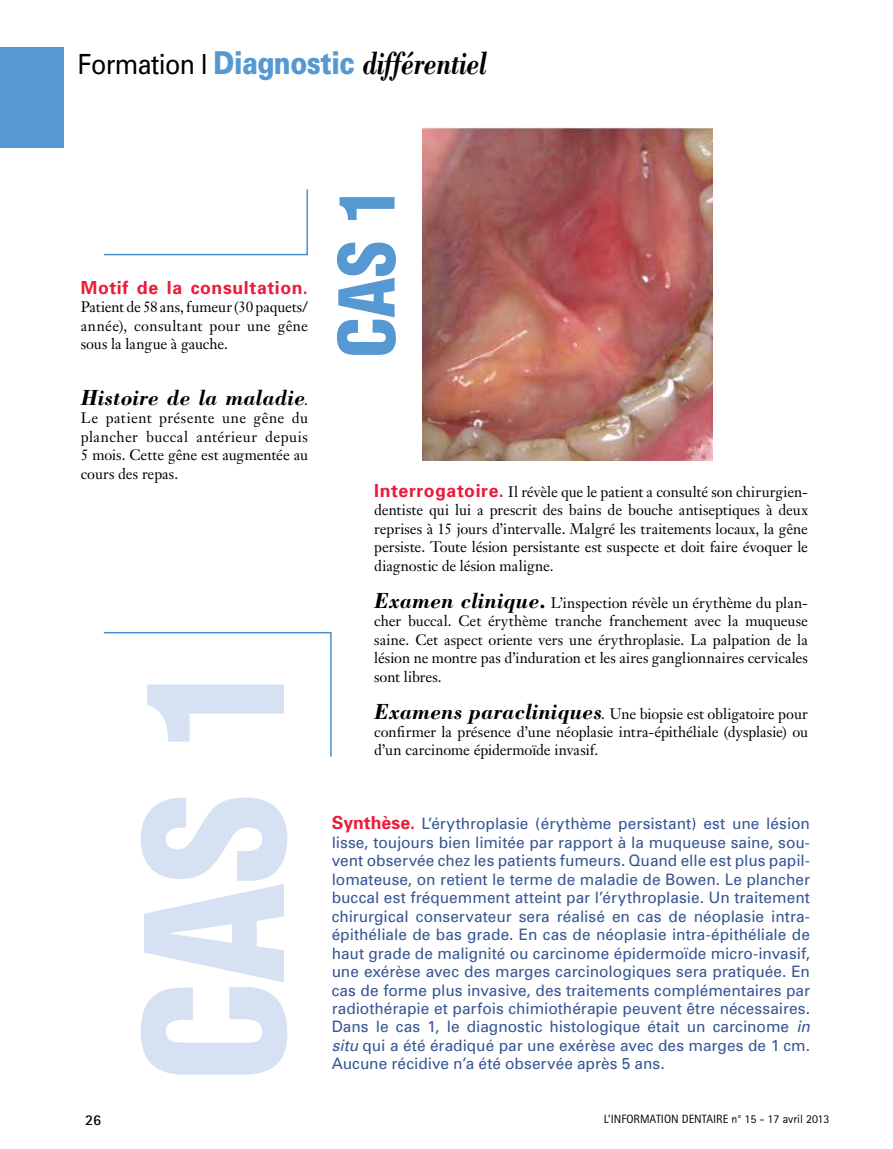
<style>
.page{position:relative;width:893px;height:1149px;background:#fff}
.page>*{position:absolute;margin:0;border:0;box-sizing:border-box;transform-origin:0 0}
.t1{font:900 condensed 186.45px "Helvetica";color:#d6e1f3}
.t2{font:900 condensed 75px "Helvetica";color:#5698d2}
.t3{font:italic 700 33px "Bodoni";letter-spacing:-.015em;color:#000;scale:.8 1}
.t4{font:italic 700 22.5px "Bodoni";letter-spacing:.01em;color:#000}
.t5{font:700 18px "Univers";letter-spacing:.035em;color:#ed1a3b}
.t6{font:15.75px/18.5px "Univers";letter-spacing:.005em;color:#375695;text-align:justify}
.t7{font:15px/18.5px "Janson Text";color:#000;text-align:justify}
.t8{font:700 15px "Rotis Sans Serif";color:#000}
.t9{font:12px "Rotis Sans Serif";color:#000}
.s1{font-family:"Univers";font-weight:400;font-style:normal;font-size:27.75px}
.s2{font-family:"Univers";font-weight:900;font-style:normal;font-size:31.5px;color:#5698d2}
.s3{font-family:"Janson Text";font-weight:400;font-style:normal;font-size:15px}
.s4{font-family:"Univers";font-weight:700;font-size:18px;color:#ed1a3b}
.s5{font-family:"Bodoni";font-weight:700;font-style:italic;font-size:22.5px}
.s6{font-weight:700;font-size:18px;color:#ed1a3b}
.s7{font-style:italic}
</style>
<div class="page">
<div style="left:0;top:47px;width:64px;height:100px;background:#5698d2"></div>
<svg style="left:103px;top:632px;width:229px;height:125px"></svg>
<svg style="left:103px;top:189px;width:205px;height:67px"></svg>
<img style="left:422px;top:128px;width:291px;height:332px">
<h3 class="t3" style="left:78px;top:43px;width:512px"><span class="s1">Formation l</span> <span class="s2">Diagnostic</span> différentiel</h3>
<p class="t5" style="left:81px;top:276px;width:229px">Motif de la consultation.</p>
<p class="t7" style="left:81px;top:298px;width:229px">Patient de 58 ans, fumeur (30 paquets/ année), consultant pour une gêne sous la langue à gauche.</p>
<h3 class="t4" style="left:81px;top:383px;width:229px">Histoire de la maladie<span class="s3">.</span></h3>
<p class="t7" style="left:81px;top:408px;width:229px">Le patient présente une gêne du plancher buccal antérieur depuis 5 mois. Cette gêne est augmentée au cours des repas.</p>
<h1 class="t1" style="left:98px;top:1081px;width:426px;rotate:-90deg">CAS 1</h1>
<h2 class="t2" style="left:320px;top:358px;width:173px;rotate:-90deg">CAS 1</h2>
<p class="t7" style="left:374px;top:482px;width:435px"><span class="s4">Interrogatoire.</span> Il révèle que le patient a consulté son chirurgien&shy;dentiste qui lui a prescrit des bains de bouche antiseptiques à deux reprises à 15 jours d’intervalle. Malgré les traitements locaux, la gêne persiste. Toute lésion persistante est suspecte et doit faire évoquer le diagnostic de lésion maligne.</p>
<p class="t7" style="left:374px;top:593px;width:435px"><span class="s5">Examen clinique.</span> L’inspection révèle un érythème du plan&shy;cher buccal. Cet érythème tranche franchement avec la muqueuse saine. Cet aspect oriente vers une érythroplasie. La palpation de la lésion ne montre pas d’induration et les aires ganglionnaires cervicales sont libres.</p>
<p class="t7" style="left:374px;top:703px;width:435px"><span class="s5">Examens paracliniques</span>. Une biopsie est obligatoire pour confirmer la présence d’une néoplasie intra-épithéliale (dysplasie) ou d’un carcinome épidermoïde invasif.</p>
<p class="t6" style="left:332px;top:814px;width:480px"><span class="s6">Synthèse.</span> L’érythroplasie (érythème persistant) est une lésion lisse, toujours bien limitée par rapport à la muqueuse saine, sou&shy;vent observée chez les patients fumeurs. Quand elle est plus papil&shy;lomateuse, on retient le terme de maladie de Bowen. Le plancher buccal est fréquemment atteint par l’érythroplasie. Un traitement chirurgical conservateur sera réalisé en cas de néoplasie intra&shy;épithéliale de bas grade. En cas de néoplasie intra-épithéliale de haut grade de malignité ou carcinome épidermoïde micro-invasif, une exérèse avec des marges carcinologiques sera pratiquée. En cas de forme plus invasive, des traitements complémentaires par radiothérapie et parfois chimiothérapie peuvent être nécessaires.<br>Dans le cas 1, le diagnostic histologique était un carcinome <span class="s7">in situ</span> qui a été éradiqué par une exérèse avec des marges de 1 cm.<br>Aucune récidive n’a été observée après 5 ans.</p>
<p class="t8" style="left:85px;top:1110px;width:18px">26</p>
<p class="t9" style="left:604px;top:1111px;width:227px">L’INFORMATION DENTAIRE n° 15 - 17 avril 2013</p>
</div>
